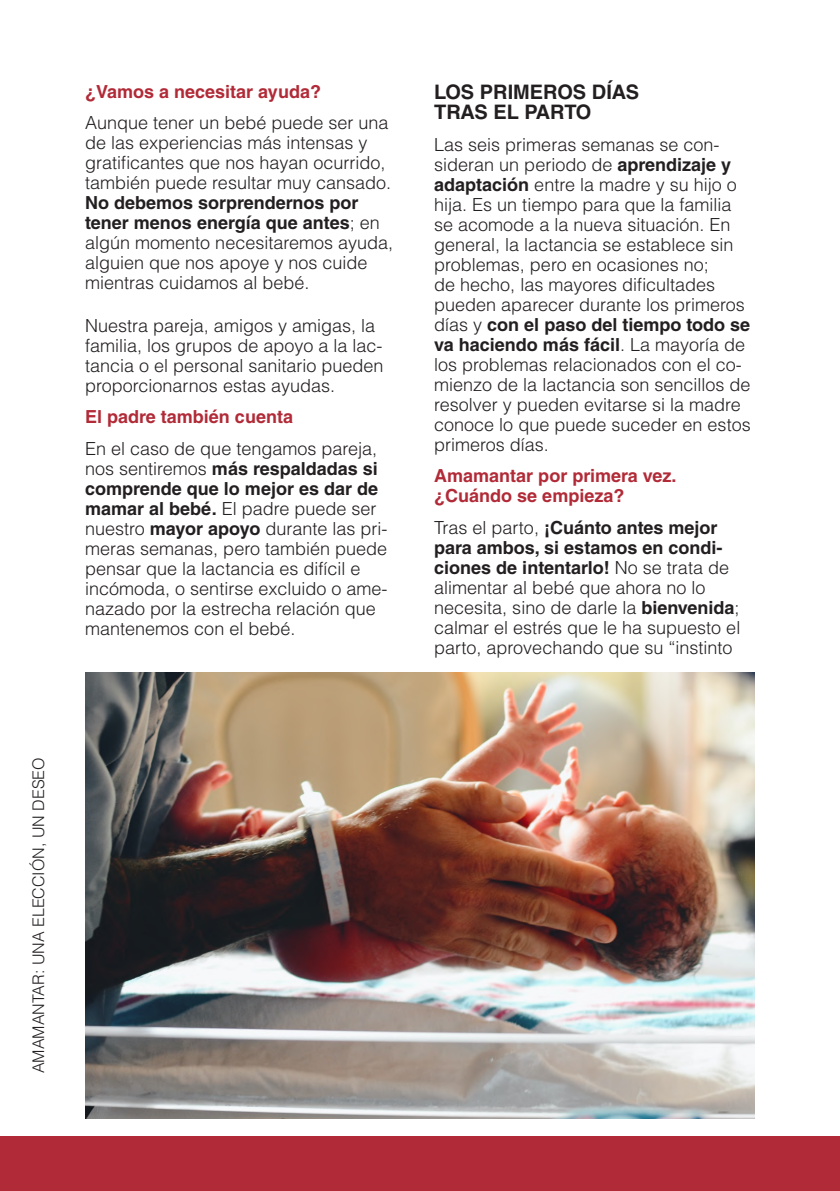
<style>
.page{position:relative;width:840px;height:1191px;background:#fff}
.page>*{position:absolute;margin:0;border:0;box-sizing:border-box;transform-origin:0 0}
.comun{font:700 20px/20px "Helvetica LT Std";color:#231f20}
.comun-2{font:300 18px/20px "Helvetica LT Std";color:#231f20}
.comun-3{font:700 18px/20px "Helvetica LT Std";color:#b12a37}
.t1{font:300 16px "Helvetica LT Std";color:#231f20}
.s1{font-weight:700}
</style>
<div class="page">
<div style="left:0;top:1136px;width:839px;height:55px;background:#b12a37"></div>
<hr style="left:839px;top:1136px;width:1px;height:55px;background:#b12a37">
<img style="left:85px;top:672px;width:669px;height:447px">
<p class="comun-3" style="left:85px;top:81px;width:237px">¿Vamos a necesitar ayuda?</p>
<p class="comun-2" style="left:85px;top:113px;width:309px">Aunque tener un bebé puede ser una de las experiencias más intensas y gratificantes que nos hayan ocurrido, también puede resultar muy cansado.<br><span class="s1">No debemos sorprendernos por tener menos energía que antes</span>; en algún momento necesitaremos ayuda, alguien que nos apoye y nos cuide mientras cuidamos al bebé.</p>
<p class="comun-2" style="left:85px;top:315px;width:300px">Nuestra pareja, amigos y amigas, la familia, los grupos de apoyo a la lac&shy;tancia o el personal sanitario pueden proporcionarnos estas ayudas.</p>
<p class="comun-3" style="left:85px;top:407px;width:209px">El padre también cuenta</p>
<p class="comun-2" style="left:85px;top:438px;width:304px">En el caso de que tengamos pareja, nos sentiremos <span class="s1">más respaldadas si comprende que lo mejor es dar de mamar al bebé.</span> El padre puede ser nuestro <span class="s1">mayor apoyo</span> durante las pri&shy;meras semanas, pero también puede pensar que la lactancia es difícil e incómoda, o sentirse excluido o ame&shy;nazado por la estrecha relación que mantenemos con el bebé.</p>
<p class="t1" style="left:28px;top:1073px;width:317px;rotate:-90deg">AMAMANTAR: UNA ELECCIÓN, UN DESEO</p>
<p class="comun" style="left:434px;top:82px;width:206px">LOS PRIMEROS DÍAS<br>TRAS EL PARTO</p>
<p class="comun-2" style="left:434px;top:134px;width:318px">Las seis primeras semanas se con&shy;sideran un periodo de <span class="s1">aprendizaje y adaptación</span> entre la madre y su hijo o hija. Es un tiempo para que la familia se acomode a la nueva situación. En general, la lactancia se establece sin problemas, pero en ocasiones no;<br>de hecho, las mayores dificultades pueden aparecer durante los primeros días y <span class="s1">con el paso del tiempo todo se va haciendo más fácil</span>. La mayoría de los problemas relacionados con el co&shy;mienzo de la lactancia son sencillos de resolver y pueden evitarse si la madre conoce lo que puede suceder en estos primeros días.</p>
<p class="comun-3" style="left:434px;top:465px;width:244px">Amamantar por primera vez. ¿Cuándo se empieza?</p>
<p class="comun-2" style="left:434px;top:517px;width:307px">Tras el parto, <span class="s1">¡Cuánto antes mejor para ambos, si estamos en condi&shy;ciones de intentarlo!</span> No se trata de alimentar al bebé que ahora no lo necesita, sino de darle la <span class="s1">bienvenida</span>; calmar el estrés que le ha supuesto el parto, aprovechando que su “instinto</p>
</div>
